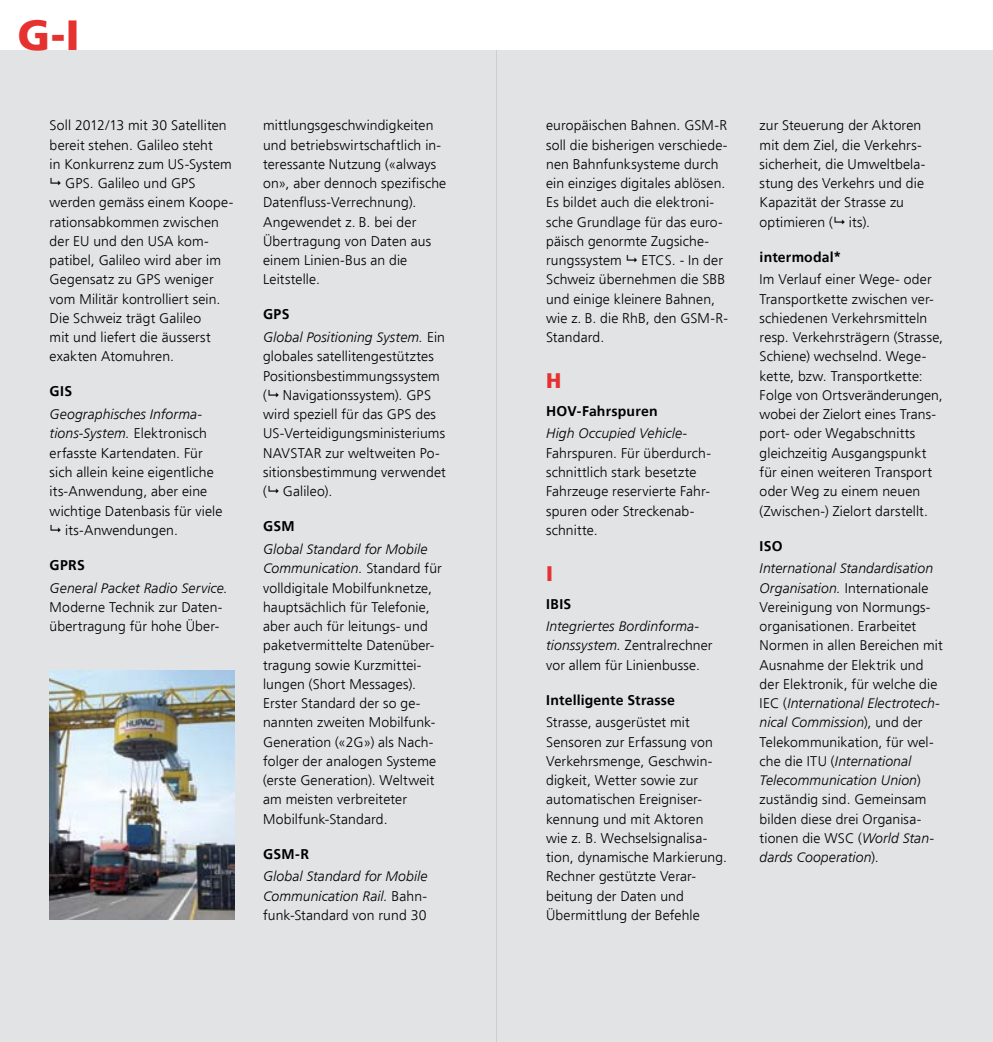
<style>
.page{position:relative;width:993px;height:1042px;background:#fff}
.page>*{position:absolute;margin:0;border:0;box-sizing:border-box;transform-origin:0 0}
.t1{font:900 42px "Frutiger";color:#e53231}
.t2{font:900 21px "Frutiger";color:#e53231}
.t3{font:300 14px/19.2px "Frutiger";letter-spacing:.01em;color:#000}
.t4{font:italic 300 14px/19.2px "Frutiger";letter-spacing:.005em;color:#000}
.t5{font:700 14px "Frutiger";letter-spacing:.015em;color:#000}
.s1{font-style:normal}
.s2{font-weight:700;font-style:normal}
.s3{font-style:italic}
</style>
<div class="page">
<div style="left:0;top:50px;width:496px;height:992px;background:#e1e3e4"></div>
<div style="left:496px;top:50px;width:496px;height:992px;background:#e1e3e4"></div>
<img style="left:50px;top:670px;width:184px;height:250px">
<h1 class="t1" style="left:18px;top:10px;width:64px">G-I</h1>
<p class="t3" style="left:50px;top:116px;width:178px">Soll 2012/13 mit 30 Satelliten</p>
<p class="t3" style="left:50px;top:135px;width:164px">bereit stehen. Galileo steht</p>
<p class="t3" style="left:50px;top:154px;width:184px">in Konkurrenz zum US-System</p>
<p class="t3" style="left:65px;top:174px;width:132px">GPS. Galileo und GPS</p>
<p class="t3" style="left:50px;top:193px;width:185px">werden gemäss einem Koope-</p>
<p class="t3" style="left:50px;top:212px;width:171px">rationsabkommen zwischen</p>
<p class="t3" style="left:50px;top:231px;width:161px">der EU und den USA kom-</p>
<p class="t3" style="left:50px;top:251px;width:173px">patibel, Galileo wird aber im</p>
<p class="t3" style="left:50px;top:270px;width:165px">Gegensatz zu GPS weniger</p>
<p class="t3" style="left:50px;top:289px;width:172px">vom Militär kontrolliert sein.</p>
<p class="t3" style="left:50px;top:308px;width:153px">Die Schweiz trägt Galileo</p>
<p class="t3" style="left:50px;top:328px;width:162px">mit und liefert die äusserst</p>
<p class="t3" style="left:50px;top:347px;width:126px">exakten Atomuhren.</p>
<p class="t5" style="left:50px;top:383px;width:24px">GIS</p>
<p class="t4" style="left:50px;top:405px;width:154px">Geographisches Informa-</p>
<p class="t4" style="left:50px;top:424px;width:159px">tions-System. <span class="s1">Elektronisch</span></p>
<p class="t3" style="left:50px;top:443px;width:154px">erfasste Kartendaten. Für</p>
<p class="t3" style="left:50px;top:462px;width:165px">sich allein keine eigentliche</p>
<p class="t3" style="left:50px;top:482px;width:159px">its-Anwendung, aber eine</p>
<p class="t3" style="left:50px;top:501px;width:174px">wichtige Datenbasis für viele</p>
<p class="t3" style="left:65px;top:520px;width:114px">its-Anwendungen.</p>
<p class="t5" style="left:50px;top:557px;width:37px">GPRS</p>
<p class="t4" style="left:50px;top:578px;width:180px">General Packet Radio Service.</p>
<p class="t3" style="left:50px;top:597px;width:174px">Moderne Technik zur Daten&shy;übertragung für hohe Über-</p>
<p class="t3" style="left:263px;top:116px;width:185px">mittlungsgeschwindigkeiten und betriebswirtschaftlich in&shy;teressante Nutzung («always on», aber dennoch spezifische<br>Datenfluss-Verrechnung).<br>Angewendet z. B. bei der<br>Übertragung von Daten aus einem Linien-Bus an die<br>Leitstelle.</p>
<p class="t4" style="left:263px;top:303px;width:183px;line-height:22.8px"><span class="s2">GPS<br></span>Global Positioning System. <span class="s1">Ein</span></p>
<p class="t3" style="left:263px;top:347px;width:184px">globales satellitengestütztes<br>Positionsbestimmungssystem ( Navigationssystem). GPS wird speziell für das GPS des<br>US-Verteidigungsministeriums<br>NAVSTAR zur weltweiten Po&shy;sitionsbestimmung verwendet ( Galileo).</p>
<p class="t5" style="left:263px;top:518px;width:33px">GSM</p>
<p class="t3" style="left:263px;top:539px;width:180px"><span class="s3">Global Standard for Mobile<br>Communication.</span> Standard für volldigitale Mobilfunknetze, hauptsächlich für Telefonie, aber auch für leitungs- und paketvermittelte Datenüber&shy;tragung sowie Kurzmittei&shy;lungen (Short Messages).<br>Erster Standard der so ge&shy;nannten zweiten Mobilfunk-<br>Generation («2G») als Nach&shy;folger der analogen Systeme (erste Generation). Weltweit am meisten verbreiteter<br>Mobilfunk-Standard.</p>
<p class="t5" style="left:263px;top:845px;width:47px">GSM-R</p>
<p class="t4" style="left:263px;top:867px;width:166px;text-align:justify">Global Standard for Mobile Communication Rail. <span class="s1">Bahn&shy;funk-Standard von rund 30</span></p>
<p class="t3" style="left:546px;top:116px;width:183px">europäischen Bahnen. GSM-R soll die bisherigen verschiede&shy;nen Bahnfunksysteme durch ein einziges digitales ablösen.<br>Es bildet auch die elektroni&shy;sche Grundlage für das euro&shy;päisch genormte Zugsiche&shy;rungssystem</p>
<p class="t3" style="left:546px;top:251px;width:183px;text-indent:95px">ETCS. - In der<br>Schweiz übernehmen die SBB und einige kleinere Bahnen, wie z. B. die RhB, den GSM-R-<br>Standard.</p>
<h2 class="t2" style="left:546px;top:368px;width:17px">H</h2>
<p class="t5" style="left:546px;top:403px;width:113px">HOV-Fahrspuren</p>
<p class="t4" style="left:546px;top:424px;width:143px">High Occupied Vehicle-</p>
<p class="t3" style="left:546px;top:443px;width:166px">Fahrspuren. Für überdurch&shy;schnittlich stark besetzte<br>Fahrzeuge reservierte Fahr&shy;spuren oder Streckenab&shy;schnitte.</p>
<h2 class="t2" style="left:546px;top:561px;width:9px">I</h2>
<p class="t5" style="left:546px;top:596px;width:27px">IBIS</p>
<p class="t3" style="left:546px;top:616px;width:168px"><span class="s3">Integriertes Bordinforma&shy;tionssystem.</span> Zentralrechner vor allem für Linienbusse.</p>
<p class="t5" style="left:546px;top:691px;width:130px">Intelligente Strasse</p>
<p class="t3" style="left:546px;top:713px;width:182px">Strasse, ausgerüstet mit<br>Sensoren zur Erfassung von<br>Verkehrsmenge, Geschwin&shy;digkeit, Wetter sowie zur automatischen Ereigniser&shy;kennung und mit Aktoren wie z. B. Wechselsignalisa&shy;tion, dynamische Markierung.<br>Rechner gestützte Verar&shy;beitung der Daten und<br>Übermittlung der Befehle</p>
<p class="t3" style="left:759px;top:116px;width:167px">zur Steuerung der Aktoren mit dem Ziel, die Verkehrs&shy;sicherheit, die Umweltbela&shy;stung des Verkehrs und die<br>Kapazität der Strasse zu optimieren ( its).</p>
<p class="t5" style="left:759px;top:249px;width:83px">intermodal*</p>
<p class="t3" style="left:759px;top:270px;width:185px">Im Verlauf einer Wege- oder<br>Transportkette zwischen ver&shy;schiedenen Verkehrsmitteln resp. Verkehrsträgern (Strasse,<br>Schiene) wechselnd. Wege&shy;kette, bzw. Transportkette:<br>Folge von Ortsveränderungen, wobei der Zielort eines Trans&shy;port- oder Wegabschnitts gleichzeitig Ausgangspunkt für einen weiteren Transport oder Weg zu einem neuen (Zwischen-) Zielort darstellt.</p>
<p class="t5" style="left:759px;top:537px;width:25px">ISO</p>
<p class="t3" style="left:759px;top:559px;width:185px"><span class="s3">International Standardisation<br>Organisation.</span> Internationale<br>Vereinigung von Normungs&shy;organisationen. Erarbeitet<br>Normen in allen Bereichen mit<br>Ausnahme der Elektrik und der Elektronik, für welche die<br>IEC (<span class="s3">International Electrotech&shy;nical Commission</span>), und der<br>Telekommunikation, für wel&shy;che die ITU (<span class="s3">International<br>Telecommunication Union</span>) zuständig sind. Gemeinsam bilden diese drei Organisa&shy;tionen die WSC (<span class="s3">World Stan&shy;dards Cooperation</span>).</p>
</div>
